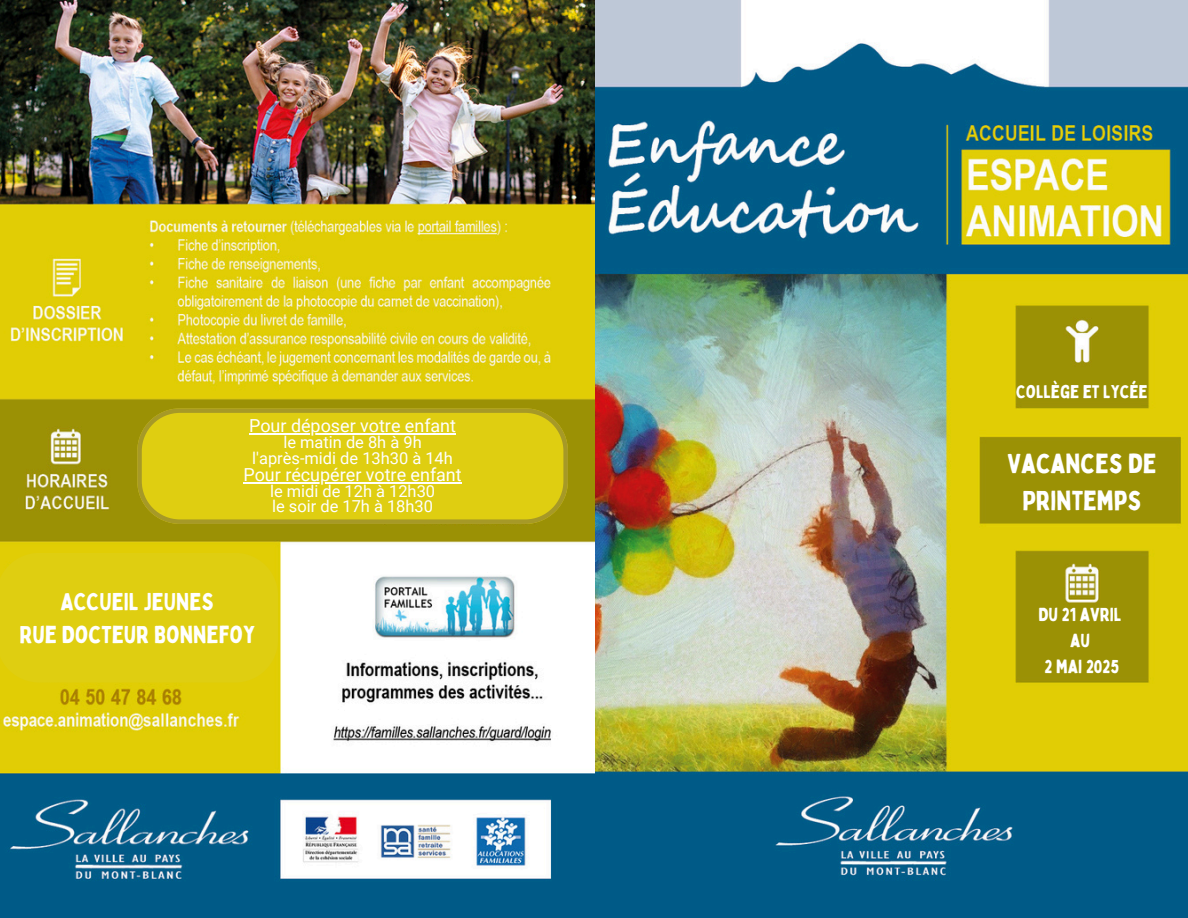
<style>
.page{position:relative;width:1188px;height:918px;background:#fff}
.page>*{position:absolute;margin:0;border:0;box-sizing:border-box;transform-origin:0 0}
.t1{font:27px/37.2px "Bobby Jones";color:#fff;text-align:center}
.t2{font:24px/32.7px "Bobby Jones";color:#fff;text-align:center}
.t3{font:18.6px "Bobby Jones";color:#fff}
.t4{font:18px "Roboto";color:#fff}
.t5{font:18px "Bobby Jones";color:#fff}
.t6{font:16.5px "Roboto";color:#fff}
</style>
<div class="page">
<img style="left:0;top:0;width:596px;height:918px">
<div style="left:0;top:553px;width:278px;height:130px;background:#dfce11"></div>
<svg style="left:137px;top:408px;width:431px;height:116px;background:#d7c714"></svg>
<hr style="left:249px;top:434px;width:207px;height:1px;background:#fff">
<hr style="left:243px;top:482px;width:219px;height:1px;background:#fff">
<img style="left:596px;top:0;width:592px;height:918px">
<p class="t4" style="left:249px;top:416px;width:208px">Pour déposer votre enfant</p>
<p class="t6" style="left:283px;top:433px;width:140px">le matin de 8h à 9h</p>
<p class="t6" style="left:252px;top:449px;width:202px">l'après-midi de 13h30 à 14h</p>
<p class="t4" style="left:243px;top:464px;width:220px">Pour récupérer votre enfant</p>
<p class="t6" style="left:270px;top:481px;width:167px">le midi de 12h à 12h30</p>
<p class="t6" style="left:272px;top:497px;width:162px">le soir de 17h à 18h30</p>
<p class="t2" style="left:19px;top:585px;width:237px">ACCUEIL JEUNES<br>RUE DOCTEUR BONNEFOY</p>
<h2 class="t5" style="left:1016px;top:380px;width:133px">COLLÈGE ET LYCÉE</h2>
<p class="t1" style="left:1007px;top:444px;width:151px">VACANCES DE<br>PRINTEMPS</p>
<p class="t3" style="left:1039px;top:603px;width:85px">DU 21 AVRIL</p>
<h1 class="t3" style="left:1070px;top:629px;width:21px">AU</h1>
<p class="t3" style="left:1045px;top:655px;width:76px">2 MAI 2025</p>
</div>
